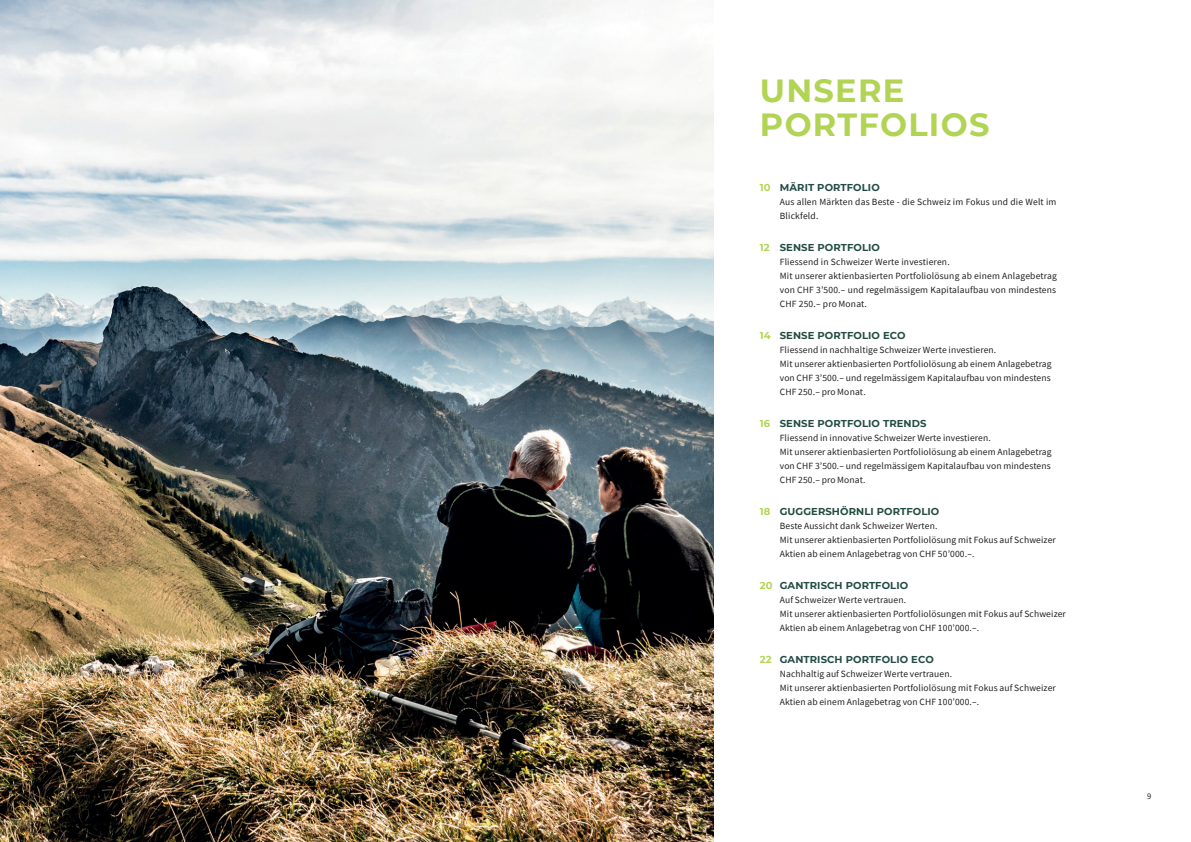
<style>
.page{position:relative;width:1191px;height:842px;background:#fff}
.page>*{position:absolute;margin:0;border:0;box-sizing:border-box;transform-origin:0 0}
.t1{font:700 32px/34px "Montserrat";letter-spacing:.04em;color:#b2d454}
.t2{font:700 10px "Montserrat";letter-spacing:.01em;color:#234c43}
.t3{font:700 10px "Montserrat";letter-spacing:.01em;color:#b2d454}
.t4{font:9.5px/14px "Source Sans Pro";letter-spacing:.015em;color:#231f20}
.t5{font:8.5px "Source Sans Pro";color:#231f20}
</style>
<div class="page">
<img style="left:0;top:0;width:713px;height:842px">
<h1 class="t1" style="left:760px;top:72px;width:231px">UNSERE<br>PORTFOLIOS</h1>
<p class="t2" style="left:780px;top:180px;width:101px">MÄRIT PORTFOLIO</p>
<p class="t4" style="left:780px;top:195px;width:278px">Aus allen Märkten das Beste - die Schweiz im Fokus und die Welt im<br>Blickfeld.</p>
<p class="t2" style="left:780px;top:240px;width:102px">SENSE PORTFOLIO</p>
<p class="t4" style="left:780px;top:255px;width:279px">Fliessend in Schweizer Werte investieren.<br>Mit unserer aktienbasierten Portfoliolösung ab einem Anlagebetrag von CHF 3’500.– und regelmässigem Kapitalaufbau von mindestens CHF 250.– pro Monat.</p>
<p class="t2" style="left:780px;top:328px;width:127px">SENSE PORTFOLIO ECO</p>
<p class="t4" style="left:780px;top:343px;width:273px">Fliessend in nachhaltige Schweizer Werte investieren.<br>Mit unserer aktienbasierten Portfoliolösung ab einem Anlagebetrag von CHF 3’500.– und regelmässigem Kapitalaufbau von mindestens CHF 250.– pro Monat.</p>
<p class="t2" style="left:780px;top:416px;width:148px">SENSE PORTFOLIO TRENDS</p>
<p class="t4" style="left:780px;top:431px;width:273px">Fliessend in innovative Schweizer Werte investieren.<br>Mit unserer aktienbasierten Portfoliolösung ab einem Anlagebetrag von CHF 3’500.– und regelmässigem Kapitalaufbau von mindestens CHF 250.– pro Monat.</p>
<p class="t2" style="left:780px;top:504px;width:161px">GUGGERSHÖRNLI PORTFOLIO</p>
<p class="t4" style="left:780px;top:519px;width:277px">Beste Aussicht dank Schweizer Werten.<br>Mit unserer aktienbasierten Portfoliolösung mit Fokus auf Schweizer<br>Aktien ab einem Anlagebetrag von CHF 50’000.–.</p>
<p class="t2" style="left:780px;top:578px;width:130px">GANTRISCH PORTFOLIO</p>
<p class="t4" style="left:780px;top:593px;width:287px">Auf Schweizer Werte vertrauen.<br>Mit unserer aktienbasierten Portfoliolösungen mit Fokus auf Schweizer<br>Aktien ab einem Anlagebetrag von CHF 100’000.–.</p>
<p class="t2" style="left:780px;top:652px;width:155px">GANTRISCH PORTFOLIO ECO</p>
<p class="t4" style="left:780px;top:667px;width:277px">Nachhaltig auf Schweizer Werte vertrauen.<br>Mit unserer aktienbasierten Portfoliolösung mit Fokus auf Schweizer<br>Aktien ab einem Anlagebetrag von CHF 100’000.–.</p>
<p class="t3" style="left:760px;top:180px;width:12px">10</p>
<p class="t3" style="left:760px;top:240px;width:11px">12</p>
<p class="t3" style="left:760px;top:328px;width:12px">14</p>
<p class="t3" style="left:760px;top:416px;width:12px">16</p>
<p class="t3" style="left:760px;top:504px;width:12px">18</p>
<p class="t3" style="left:760px;top:578px;width:14px">20</p>
<p class="t3" style="left:760px;top:652px;width:13px">22</p>
<p class="t5" style="left:1147px;top:791px;width:6px">9</p>
</div>
